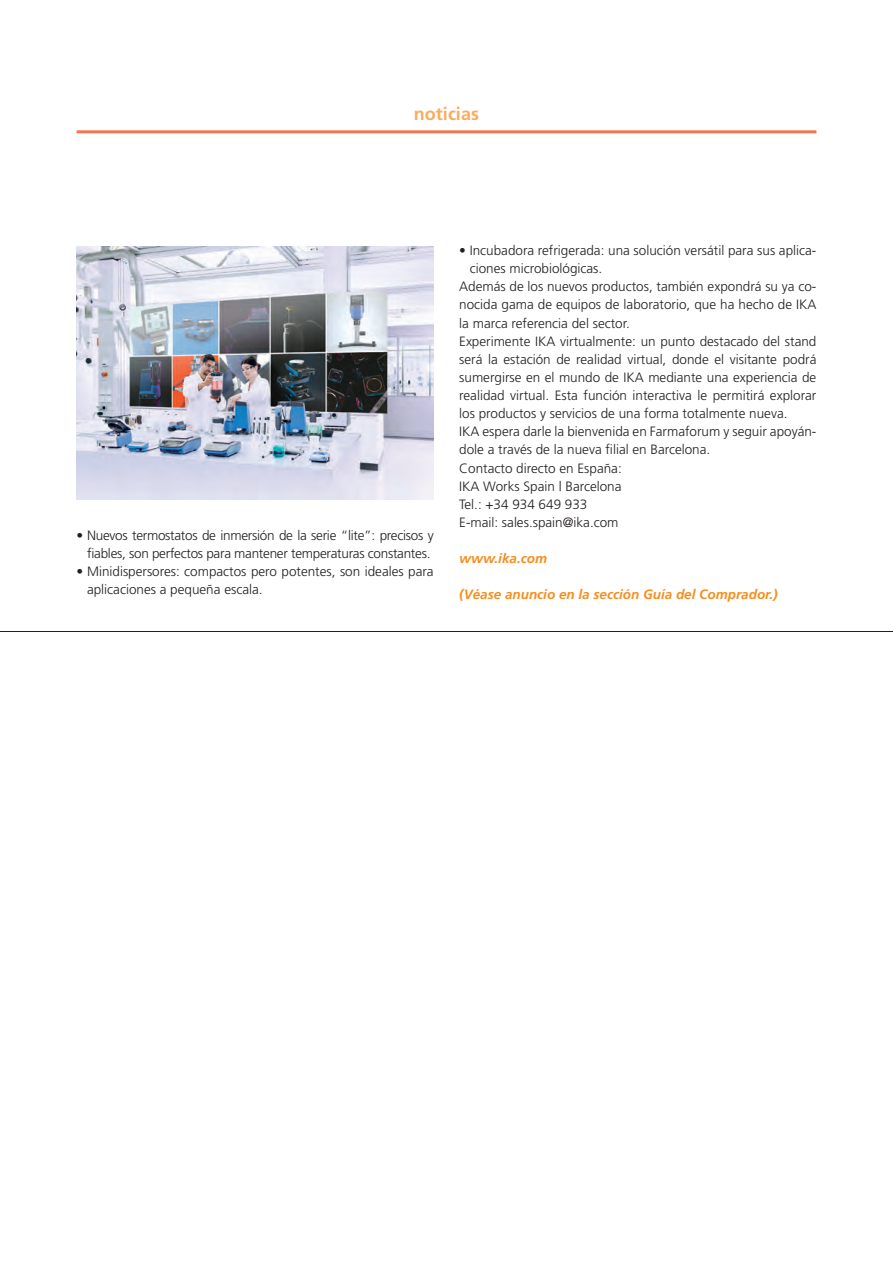
<style>
.page{position:relative;width:893px;height:1263px;background:#fff}
.page>*{position:absolute;margin:0;border:0;box-sizing:border-box;transform-origin:0 0}
.t1{font:700 18px "Frutiger";color:#faac5e}
.Texto_base_TL{font:300 13.5px/18.1px "Frutiger";color:#231f20}
.Texto_base_TL-2{font:300 13.5px/18.1px "Frutiger";letter-spacing:-.02em;color:#231f20;text-align:center}
.www_NOT{font:italic 700 13.5px "Frutiger";color:#f68e1e}
</style>
<div class="page">
<hr style="left:77px;top:130px;width:739px;height:3px;background:#f37653">
<img style="left:77px;top:247px;width:357px;height:253px">
<hr style="left:0;top:631px;width:893px;height:1px;background:#231f20">
<h1 class="t1" style="left:414px;top:103px;width:66px">noticias</h1>
<p class="Texto_base_TL-2" style="left:77px;top:526px;width:359px">• Nuevos termostatos de inmersión de la serie “lite”: precisos y fiables, son perfectos para mantener temperaturas constantes.</p>
<p class="Texto_base_TL" style="left:87px;top:562px;width:348px;text-indent:-10px">• Minidispersores: compactos pero potentes, son ideales para aplicaciones a pequeña escala.</p>
<p class="Texto_base_TL" style="left:470px;top:241px;width:348px;text-indent:-10px">• Incubadora refrigerada: una solución versátil para sus aplica&shy;ciones microbiológicas.</p>
<p class="Texto_base_TL" style="left:459px;top:278px;width:359px;text-align:justify">Además de los nuevos productos, también expondrá su ya co&shy;nocida gama de equipos de laboratorio, que ha hecho de IKA la marca referencia del sector.</p>
<p class="Texto_base_TL" style="left:459px;top:332px;width:359px;text-align:justify">Experimente IKA virtualmente: un punto destacado del stand será la estación de realidad virtual, donde el visitante podrá sumergirse en el mundo de IKA mediante una experiencia de realidad virtual. Esta función interactiva le permitirá explorar los productos y servicios de una forma totalmente nueva.</p>
<p class="Texto_base_TL" style="left:459px;top:422px;width:359px">IKA espera darle la bienvenida en Farmaforum y seguir apoyán&shy;dole a través de la nueva filial en Barcelona.</p>
<p class="Texto_base_TL" style="left:459px;top:459px;width:164px">Contacto directo en España:</p>
<p class="Texto_base_TL" style="left:459px;top:477px;width:164px">IKA Works Spain | Barcelona</p>
<p class="Texto_base_TL" style="left:459px;top:495px;width:130px">Tel.: +34 934 649 933</p>
<p class="Texto_base_TL" style="left:459px;top:513px;width:161px">E-mail: sales.spain@ika.com</p>
<p class="www_NOT" style="left:459px;top:550px;width:89px">www.ika.com</p>
<p class="www_NOT" style="left:459px;top:587px;width:320px">(Véase anuncio en la sección Guía del Comprador.)</p>
</div>
